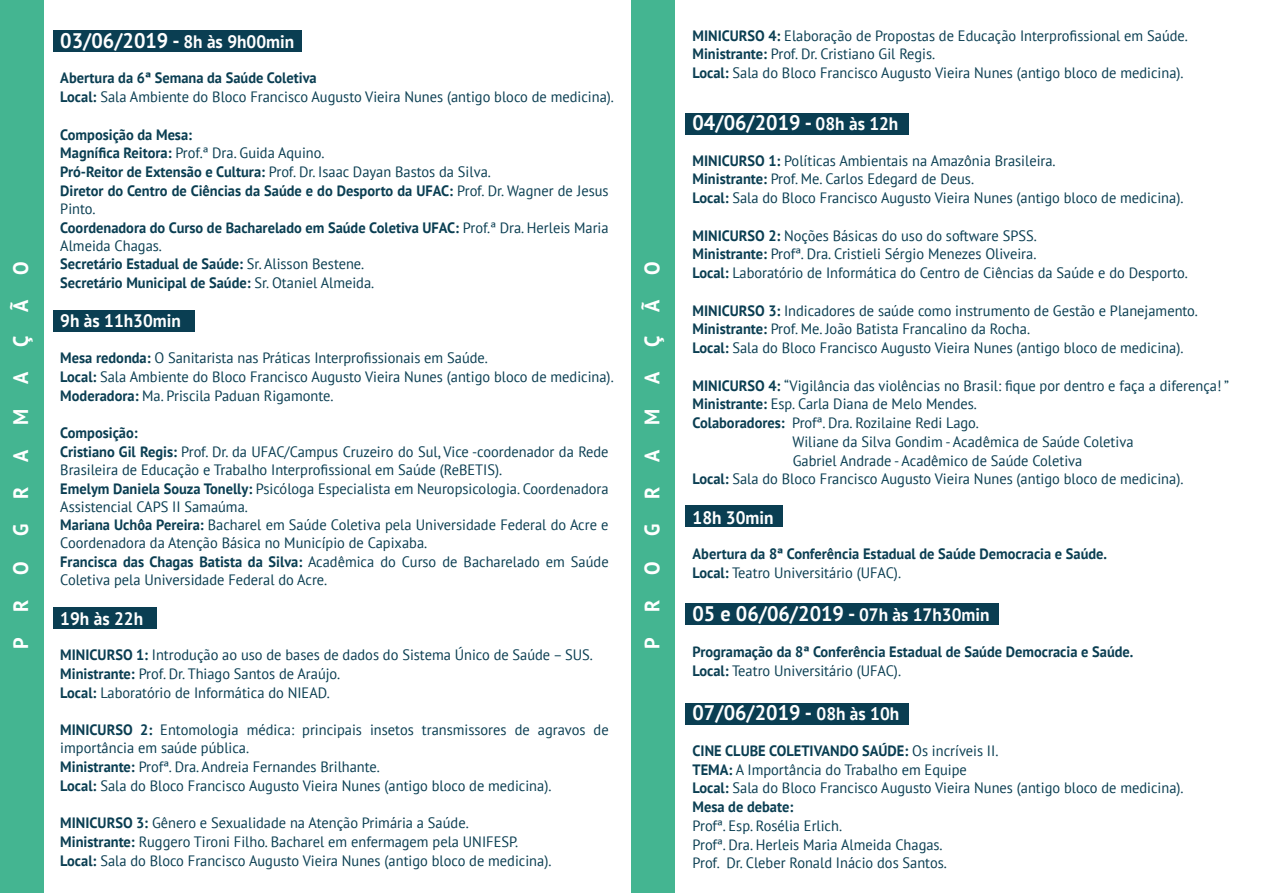
<style>
.page{position:relative;width:1263px;height:893px;background:#fff}
.page>*{position:absolute;margin:0;border:0;box-sizing:border-box;transform-origin:0 0}
.t1{font:700 21px "PT Sans";color:#fff;scale:.96 1}
.t2{font:700 18px "PT Sans";color:#fff;scale:.96 1}
.t3{font:15px/18.8px "PT Sans";color:#0a3e52;scale:.96 1}
.t4{font:700 15px/18.6px "PT Sans";color:#0a3e52;scale:.96 1}
.s1{font-size:18px}
.s2{font-weight:700}
.s3{font-weight:400}
</style>
<div class="page">
<div style="left:0;top:1px;width:43px;height:892px;background:#44b591"></div>
<div style="left:631px;top:1px;width:44px;height:892px;background:#44b591"></div>
<div style="left:53px;top:30px;width:249px;height:22px;background:#0a3e52"></div>
<div style="left:53px;top:310px;width:141px;height:21px;background:#0a3e52"></div>
<div style="left:53px;top:608px;width:103px;height:21px;background:#0a3e52"></div>
<div style="left:685px;top:113px;width:223px;height:21px;background:#0a3e52"></div>
<div style="left:685px;top:505px;width:97px;height:22px;background:#0a3e52"></div>
<div style="left:685px;top:603px;width:313px;height:21px;background:#0a3e52"></div>
<div style="left:685px;top:703px;width:223px;height:21px;background:#0a3e52"></div>
<h1 class="t1" style="left:60px;top:26px;width:245px">03/06/2019 - <span class="s1">8h às 9h00min</span></h1>
<p class="t3" style="left:60px;top:68px;width:578px"><span class="s2">Abertura da 6ª Semana da Saúde Coletiva<br>Local:</span> Sala Ambiente do Bloco Francisco Augusto Vieira Nunes (antigo bloco de medicina).</p>
<p class="t4" style="left:60px;top:125px;width:573px">Composição da Mesa:<br>Magnífica Reitora: <span class="s3">Prof.ª Dra. Guida Aquino.<br></span>Pró-Reitor de Extensão e Cultura: <span class="s3">Prof. Dr. Isaac Dayan Bastos da Silva.<br></span>Diretor do Centro de Ciências da Saúde e do Desporto da UFAC: <span class="s3">Prof. Dr. Wagner de Jesus Pinto.<br></span>Coordenadora do Curso de Bacharelado em Saúde Coletiva UFAC: <span class="s3">Prof.ª Dra. Herleis Maria Almeida Chagas.<br></span>Secretário Estadual de Saúde: <span class="s3">Sr. Alisson Bestene.<br></span>Secretário Municipal de Saúde: <span class="s3">Sr. Otaniel Almeida.</span></p>
<p class="t2" style="left:60px;top:309px;width:127px">9h às 11h30min</p>
<p class="t3" style="left:60px;top:348px;width:578px"><span class="s2">Mesa redonda:</span> O Sanitarista nas Práticas Interprofissionais em Saúde.<br><span class="s2">Local:</span> Sala Ambiente do Bloco Francisco Augusto Vieira Nunes (antigo bloco de medicina).<br><span class="s2">Moderadora:</span> Ma. Priscila Paduan Rigamonte.</p>
<p class="t3" style="left:60px;top:423px;width:573px;line-height:18.3px"><span class="s2">Composição:<br>Cristiano Gil Regis:</span> Prof. Dr. da UFAC/Campus Cruzeiro do Sul, Vice -coordenador da Rede Brasileira de Educação e Trabalho Interprofissional em Saúde (ReBETIS).<br><span class="s2">Emelym Daniela Souza Tonelly:</span> Psicóloga Especialista em Neuropsicologia. Coordenadora Assistencial CAPS II Samaúma.<br><span class="s2">Mariana Uchôa Pereira:</span> Bacharel em Saúde Coletiva pela Universidade Federal do Acre e Coordenadora da Atenção Básica no Município de Capixaba.<br><span class="s2">Francisca das Chagas Batista da Silva:</span> Acadêmica do Curso de Bacharelado em Saúde Coletiva pela Universidade Federal do Acre.</p>
<p class="t2" style="left:60px;top:606px;width:88px">19h às 22h</p>
<p class="t3" style="left:60px;top:645px;width:556px"><span class="s2">MINICURSO 1:</span> Introdução ao uso de bases de dados do Sistema Único de Saúde – SUS.<br><span class="s2">Ministrante:</span> Prof. Dr. Thiago Santos de Araújo.<br><span class="s2">Local:</span> Laboratório de Informática do NIEAD.</p>
<p class="t3" style="left:60px;top:720px;width:573px"><span class="s2">MINICURSO 2:</span> Entomologia médica: principais insetos transmissores de agravos de importância em saúde pública.<br><span class="s2">Ministrante:</span> Profª. Dra. Andreia Fernandes Brilhante.<br><span class="s2">Local:</span> Sala do Bloco Francisco Augusto Vieira Nunes (antigo bloco de medicina).</p>
<p class="t3" style="left:60px;top:813px;width:513px"><span class="s2">MINICURSO 3:</span> Gênero e Sexualidade na Atenção Primária a Saúde.<br><span class="s2">Ministrante:</span> Ruggero Tironi Filho. Bacharel em enfermagem pela UNIFESP.<br><span class="s2">Local:</span> Sala do Bloco Francisco Augusto Vieira Nunes (antigo bloco de medicina).</p>
<h1 class="t1" style="left:7px;top:649px;width:404px;rotate:-90deg">P R O G R A M A Ç Ã O</h1>
<h1 class="t1" style="left:638px;top:649px;width:404px;rotate:-90deg">P R O G R A M A Ç Ã O</h1>
<p class="t3" style="left:692px;top:26px;width:518px"><span class="s2">MINICURSO 4:</span> Elaboração de Propostas de Educação Interprofissional em Saúde.<br><span class="s2">Ministrante:</span> Prof. Dr. Cristiano Gil Regis.<br><span class="s2">Local:</span> Sala do Bloco Francisco Augusto Vieira Nunes (antigo bloco de medicina).</p>
<h1 class="t1" style="left:692px;top:109px;width:216px">04/06/2019 - <span class="s1">08h às 12h</span></h1>
<p class="t3" style="left:692px;top:151px;width:513px"><span class="s2">MINICURSO 1:</span> Políticas Ambientais na Amazônia Brasileira.<br><span class="s2">Ministrante:</span> Prof. Me. Carlos Edegard de Deus.<br><span class="s2">Local:</span> Sala do Bloco Francisco Augusto Vieira Nunes (antigo bloco de medicina).</p>
<p class="t3" style="left:692px;top:226px;width:517px"><span class="s2">MINICURSO 2:</span> Noções Básicas do uso do software SPSS.<br><span class="s2">Ministrante:</span> Profª. Dra. Cristieli Sérgio Menezes Oliveira.<br><span class="s2">Local:</span> Laboratório de Informática do Centro de Ciências da Saúde e do Desporto.</p>
<p class="t3" style="left:692px;top:301px;width:528px"><span class="s2">MINICURSO 3:</span> Indicadores de saúde como instrumento de Gestão e Planejamento.<br><span class="s2">Ministrante:</span> Prof. Me. João Batista Francalino da Rocha.<br><span class="s2">Local:</span> Sala do Bloco Francisco Augusto Vieira Nunes (antigo bloco de medicina).</p>
<p class="t3" style="left:692px;top:376px;width:560px"><span class="s2">MINICURSO 4:</span> “Vigilância das violências no Brasil: fique por dentro e faça a diferença! ”</p>
<p class="t3" style="left:692px;top:394px;width:298px"><span class="s2">Ministrante:</span> Esp. Carla Diana de Melo Mendes.</p>
<p class="t3" style="left:692px;top:413px;width:300px"><span class="s2">Colaboradores:</span> Profª. Dra. Rozilaine Redi Lago.</p>
<p class="t3" style="left:792px;top:432px;width:357px">Wiliane da Silva Gondim - Acadêmica de Saúde Coletiva</p>
<p class="t3" style="left:793px;top:451px;width:303px">Gabriel Andrade - Acadêmico de Saúde Coletiva</p>
<p class="t3" style="left:692px;top:469px;width:513px"><span class="s2">Local:</span> Sala do Bloco Francisco Augusto Vieira Nunes (antigo bloco de medicina).</p>
<p class="t2" style="left:692px;top:505px;width:86px">18h 30min</p>
<p class="t4" style="left:692px;top:544px;width:433px">Abertura da 8ª Conferência Estadual de Saúde Democracia e Saúde.<br>Local: <span class="s3">Teatro Universitário (UFAC).</span></p>
<h1 class="t1" style="left:692px;top:600px;width:311px">05 e 06/06/2019 - <span class="s1">07h às 17h30min</span></h1>
<p class="t4" style="left:692px;top:642px;width:461px">Programação da 8ª Conferência Estadual de Saúde Democracia e Saúde.<br>Local: <span class="s3">Teatro Universitário (UFAC).</span></p>
<h1 class="t1" style="left:692px;top:699px;width:217px">07/06/2019 - <span class="s1">08h às 10h</span></h1>
<p class="t3" style="left:692px;top:741px;width:513px"><span class="s2">CINE CLUBE COLETIVANDO SAÚDE:</span> Os incríveis II.<br><span class="s2">TEMA:</span> A Importância do Trabalho em Equipe<br><span class="s2">Local:</span> Sala do Bloco Francisco Augusto Vieira Nunes (antigo bloco de medicina).<br><span class="s2">Mesa de debate:</span></p>
<p class="t3" style="left:692px;top:816px;width:266px">Profª. Esp. Rosélia Erlich.<br>Profª. Dra. Herleis Maria Almeida Chagas.<br>Prof. Dr. Cleber Ronald Inácio dos Santos.</p>
</div>
